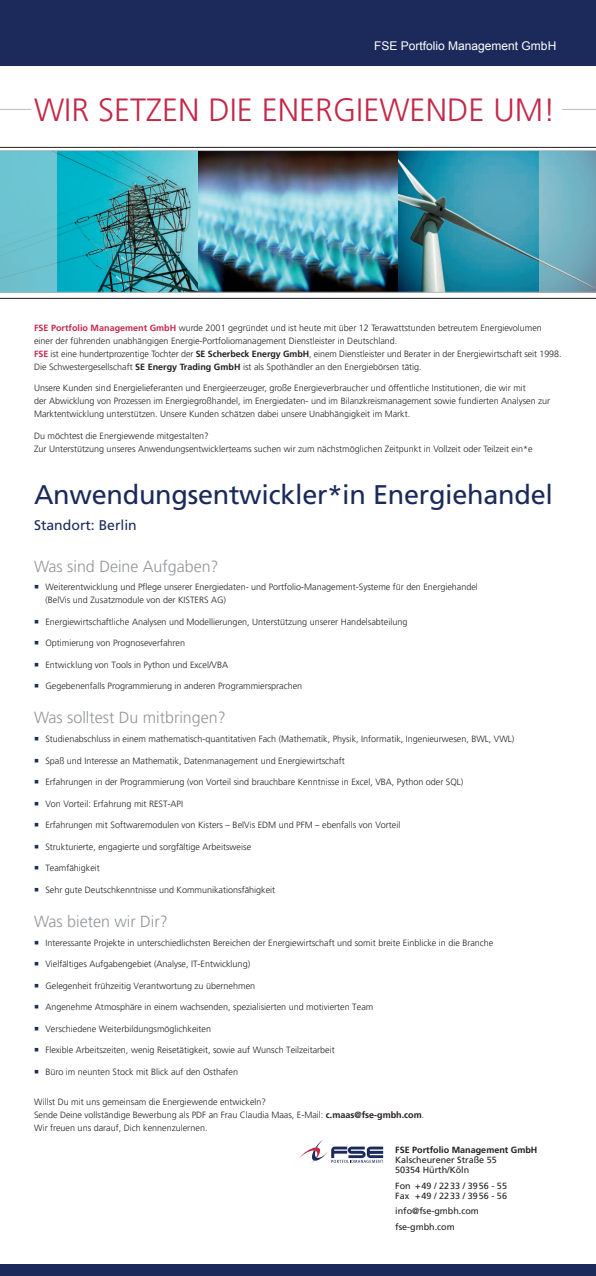
<style>
.page{position:relative;width:596px;height:1276px;background:#fff}
.page>*{position:absolute;margin:0;border:0;box-sizing:border-box;transform-origin:0 0}
.t1{font:300 32px "Frutiger LT Pro";color:#c52748}
.t2{font:27px "Frutiger LT Com";letter-spacing:-.01em;color:#1b2a5a}
.t3{font:300 16px "Frutiger LT Pro";color:#939598}
.t4{font:14px "Frutiger LT Com";color:#1b2a5a}
.t5{font:12px "Arial";color:#fff}
.t6{font:300 9px/13px "Frutiger LT Pro";color:#231f20}
.t7{font:9px/10px "Frutiger LT Com";color:#231f20}
.t8{font:700 9px "Frutiger LT Com";color:#231f20}
.s1{font-family:"Frutiger LT Com";font-weight:700;color:#c52748}
.s2{font-family:"Frutiger LT Com";font-weight:700}
.s3{color:#1b2a5a}
</style>
<div class="page">
<div style="left:0;top:0;width:595px;height:65px;background:#1b2a5a"></div>
<div style="left:0;top:1264px;width:595px;height:12px;background:#1b2a5a"></div>
<hr style="left:0;top:109px;width:31px;height:1px;background:#bcbdc0">
<hr style="left:561px;top:109px;width:34px;height:1px;background:#bcbdc0">
<svg style="left:299px;top:1140px;width:84px;height:23px"></svg>
<svg style="left:0;top:147px;width:595px;height:152px"></svg>
<img style="left:57px;top:151px;width:482px;height:141px">
<div style="left:0;top:150px;width:57px;height:142px;background:#6dc4d1"></div>
<svg style="left:539px;top:151px;width:56px;height:141px;background:#76afc0"></svg>
<hr style="left:0;top:292px;width:595px;height:1px;background:#bcbdc0">
<hr style="left:0;top:150px;width:595px;height:1px;background:#bcbdc0">
<h3 class="t5" style="left:374px;top:38px;width:184px">FSE Portfolio Management GmbH</h3>
<h1 class="t1" style="left:34px;top:91px;width:522px">WIR SETZEN DIE ENERGIEWENDE UM!</h1>
<p class="t6" style="left:34px;top:321px;width:528px"><span class="s1">FSE Portfolio Management GmbH</span> wurde 2001 gegründet und ist heute mit über 12 Terawattstunden betreutem Energievolumen einer der führenden unabhängigen Energie-Portfoliomanagement Dienstleister in Deutschland.<br><span class="s1">FSE</span> ist eine hundertprozentige Tochter der <span class="s2">SE Scherbeck Energy GmbH</span>, einem Dienstleister und Berater in der Energiewirtschaft seit 1998.<br>Die Schwestergesellschaft <span class="s2">SE Energy Trading GmbH</span> ist als Spothändler an den Energiebörsen tätig.</p>
<p class="t6" style="left:34px;top:381px;width:517px">Unsere Kunden sind Energielieferanten und Energieerzeuger, große Energieverbraucher und öffentliche Institutionen, die wir mit<br>der Abwicklung von Prozessen im Energiegroßhandel, im Energiedaten- und im Bilanzkreismanagement sowie fundierten Analysen zur<br>Marktentwicklung unterstützen. Unsere Kunden schätzen dabei unsere Unabhängigkeit im Markt.</p>
<p class="t6" style="left:34px;top:429px;width:499px">Du möchtest die Energiewende mitgestalten?<br>Zur Unterstützung unseres Anwendungsentwicklerteams suchen wir zum nächstmöglichen Zeitpunkt in Vollzeit oder Teilzeit ein*e</p>
<h2 class="t2" style="left:34px;top:478px;width:520px">Anwendungsentwickler*in Energiehandel</h2>
<h3 class="t4" style="left:34px;top:516px;width:104px">Standort: Berlin</h3>
<h3 class="t3" style="left:34px;top:556px;width:186px">Was sind Deine Aufgaben?</h3>
<p class="t6" style="left:45px;top:580px;width:434px;text-indent:-11px"><span class="s3">○</span> Weiterentwicklung und Pflege unserer Energiedaten- und Portfolio-Management-Systeme für den Energiehandel (BelVis und Zusatzmodule von der KISTERS AG)</p>
<p class="t6" style="left:34px;top:615px;width:374px"><span class="s3">○</span> Energiewirtschaftliche Analysen und Modellierungen, Unterstützung unserer Handelsabteilung</p>
<p class="t6" style="left:34px;top:636px;width:152px"><span class="s3">○</span> Optimierung von Prognoseverfahren</p>
<p class="t6" style="left:34px;top:658px;width:195px"><span class="s3">○</span> Entwicklung von Tools in Python und Excel/VBA</p>
<p class="t6" style="left:34px;top:679px;width:269px"><span class="s3">○</span> Gegebenenfalls Programmierung in anderen Programmiersprachen</p>
<h3 class="t3" style="left:34px;top:708px;width:193px">Was solltest Du mitbringen?</h3>
<p class="t6" style="left:34px;top:732px;width:481px"><span class="s3">○</span> Studienabschluss in einem mathematisch-quantitativen Fach (Mathematik, Physik, Informatik, Ingenieurwesen, BWL, VWL)</p>
<p class="t6" style="left:34px;top:754px;width:312px"><span class="s3">○</span> Spaß und Interesse an Mathematik, Datenmanagement und Energiewirtschaft</p>
<p class="t6" style="left:34px;top:775px;width:430px"><span class="s3">○</span> Erfahrungen in der Programmierung (von Vorteil sind brauchbare Kenntnisse in Excel, VBA, Python oder SQL)</p>
<p class="t6" style="left:34px;top:797px;width:150px"><span class="s3">○</span> Von Vorteil: Erfahrung mit REST-API</p>
<p class="t6" style="left:34px;top:818px;width:367px"><span class="s3">○</span> Erfahrungen mit Softwaremodulen von Kisters – BelVis EDM und PFM – ebenfalls von Vorteil</p>
<p class="t6" style="left:34px;top:840px;width:218px"><span class="s3">○</span> Strukturierte, engagierte und sorgfältige Arbeitsweise</p>
<p class="t6" style="left:34px;top:861px;width:67px"><span class="s3">○</span> Teamfähigkeit</p>
<p class="t6" style="left:34px;top:883px;width:242px"><span class="s3">○</span> Sehr gute Deutschkenntnisse und Kommunikationsfähigkeit</p>
<h3 class="t3" style="left:34px;top:912px;width:135px">Was bieten wir Dir?</h3>
<p class="t6" style="left:34px;top:936px;width:460px"><span class="s3">○</span> Interessante Projekte in unterschiedlichsten Bereichen der Energiewirtschaft und somit breite Einblicke in die Branche</p>
<p class="t6" style="left:34px;top:957px;width:217px"><span class="s3">○</span> Vielfältiges Aufgabengebiet (Analyse, IT-Entwicklung)</p>
<p class="t6" style="left:34px;top:979px;width:222px"><span class="s3">○</span> Gelegenheit frühzeitig Verantwortung zu übernehmen</p>
<p class="t6" style="left:34px;top:1000px;width:340px"><span class="s3">○</span> Angenehme Atmosphäre in einem wachsenden, spezialisierten und motivierten Team</p>
<p class="t6" style="left:34px;top:1022px;width:178px"><span class="s3">○</span> Verschiedene Weiterbildungsmöglichkeiten</p>
<p class="t6" style="left:34px;top:1043px;width:302px"><span class="s3">○</span> Flexible Arbeitszeiten, wenig Reisetätigkeit, sowie auf Wunsch Teilzeitarbeit</p>
<p class="t6" style="left:34px;top:1065px;width:205px"><span class="s3">○</span> Büro im neunten Stock mit Blick auf den Osthafen</p>
<p class="t6" style="left:34px;top:1095px;width:391px">Willst Du mit uns gemeinsam die Energiewende entwickeln?<br>Sende Deine vollständige Bewerbung als PDF an Frau Claudia Maas, E-Mail: <span class="s2">c.maas@fse-gmbh.com</span>.<br>Wir freuen uns darauf, Dich kennenzulernen.</p>
<p class="t8" style="left:395px;top:1144px;width:144px">FSE Portfolio Management GmbH</p>
<p class="t7" style="left:395px;top:1154px;width:103px">Kalscheurener Straße 55<br>50354 Hürth/Köln</p>
<p class="t7" style="left:395px;top:1180px;width:113px">Fon +49 / 2233 / 3956 - 55<br>Fax +49 / 2233 / 3956 - 56</p>
<p class="t7" style="left:395px;top:1203px;width:85px;line-height:15.7px">info@fse-gmbh.com fse-gmbh.com</p>
</div>
